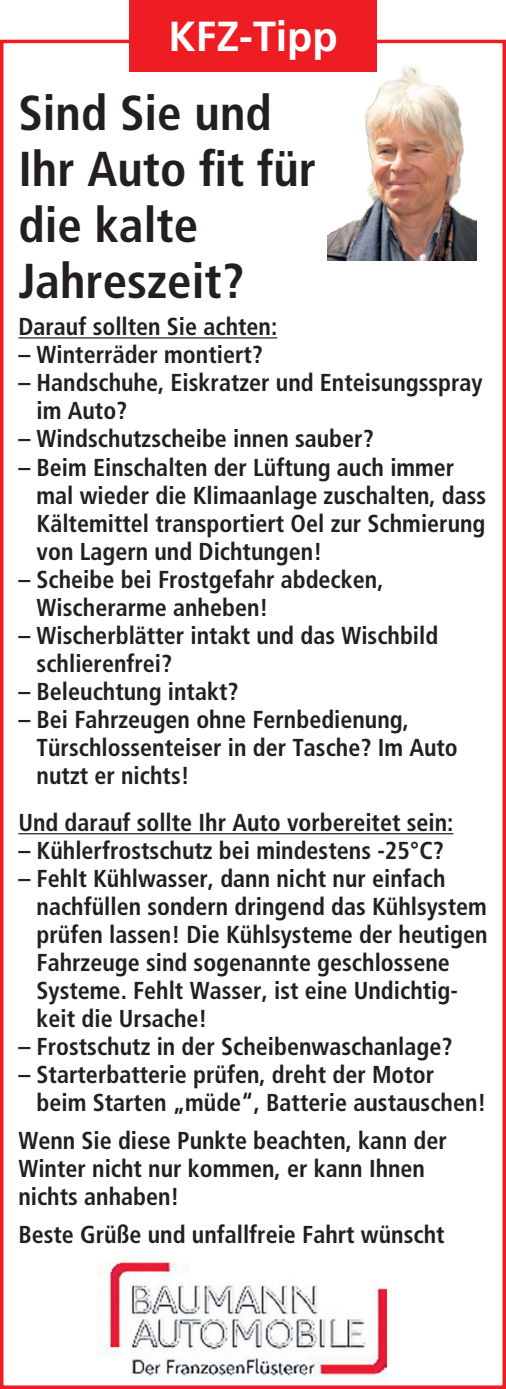
<style>
.page{position:relative;width:506px;height:1389px;background:#fff}
.page>*{position:absolute;margin:0;border:0;box-sizing:border-box;transform-origin:0 0}
.t1{font:700 condensed 49px/56px "Frutiger LT Std";color:#231f20}
.t2{font:700 42px "Frutiger LT Std";color:#fff}
.t3{font:700 condensed 24.5px/28px "Frutiger LT Std";color:#231f20}
</style>
<div class="page">
<hr style="left:18px;top:337px;width:259px;height:2px;background:#231f20">
<hr style="left:18px;top:833px;width:435px;height:1px;background:#231f20">
<div style="left:0;top:40px;width:506px;height:1349px;border:4px solid #ee1d23"></div>
<img style="left:327px;top:65px;width:150px;height:195px">
<div style="left:129px;top:0;width:248px;height:71px;background:#ee1d23"></div>
<img style="left:96px;top:1262px;width:290px;height:117px">
<h2 class="t2" style="left:168px;top:12px;width:171px">KFZ-Tipp</h2>
<h1 class="t1" style="left:18px;top:85px;width:299px">Sind Sie und<br>Ihr Auto fit für die kalte<br>Jahreszeit?</h1>
<p class="t3" style="left:18px;top:313px;width:260px">Darauf sollten Sie achten:</p>
<p class="t3" style="left:18px;top:341px;width:246px">– Winterräder montiert?</p>
<p class="t3" style="left:37px;top:369px;width:448px;text-indent:-18px">– Handschuhe, Eiskratzer und Enteisungsspray im Auto?</p>
<p class="t3" style="left:18px;top:425px;width:357px">– Windschutzscheibe innen sauber?</p>
<p class="t3" style="left:37px;top:453px;width:451px;text-indent:-18px">– Beim Einschalten der Lüftung auch immer mal wieder die Klimaanlage zuschalten, dass Kältemittel transportiert Oel zur Schmierung von Lagern und Dichtungen!</p>
<p class="t3" style="left:37px;top:565px;width:348px;text-indent:-18px">– Scheibe bei Frostgefahr abdecken,<br>Wischerarme anheben!</p>
<p class="t3" style="left:37px;top:621px;width:403px;text-indent:-18px">– Wischerblätter intakt und das Wischbild schlierenfrei?</p>
<p class="t3" style="left:18px;top:677px;width:222px">– Beleuchtung intakt?</p>
<p class="t3" style="left:37px;top:705px;width:423px;text-indent:-18px">– Bei Fahrzeugen ohne Fernbedienung,<br>Türschlossenteiser in der Tasche? Im Auto nutzt er nichts!</p>
<p class="t3" style="left:18px;top:809px;width:437px">Und darauf sollte Ihr Auto vorbereitet sein:</p>
<p class="t3" style="left:18px;top:837px;width:427px">– Kühlerfrostschutz bei mindestens -25°C?</p>
<p class="t3" style="left:37px;top:865px;width:452px;text-indent:-18px">– Fehlt Kühlwasser, dann nicht nur einfach nachfüllen sondern dringend das Kühlsystem prüfen lassen! Die Kühlsysteme der heutigen Fahrzeuge sind sogenannte geschlossene Systeme. Fehlt Wasser, ist eine Undichtig&shy;keit die Ursache!</p>
<p class="t3" style="left:18px;top:1033px;width:436px">– Frostschutz in der Scheibenwaschanlage?</p>
<p class="t3" style="left:37px;top:1061px;width:451px;text-indent:-18px">– Starterbatterie prüfen, dreht der Motor beim Starten „müde“, Batterie austauschen!</p>
<p class="t3" style="left:18px;top:1127px;width:430px">Wenn Sie diese Punkte beachten, kann der<br>Winter nicht nur kommen, er kann Ihnen nichts anhaben!</p>
<p class="t3" style="left:18px;top:1221px;width:428px">Beste Grüße und unfallfreie Fahrt wünscht</p>
</div>
